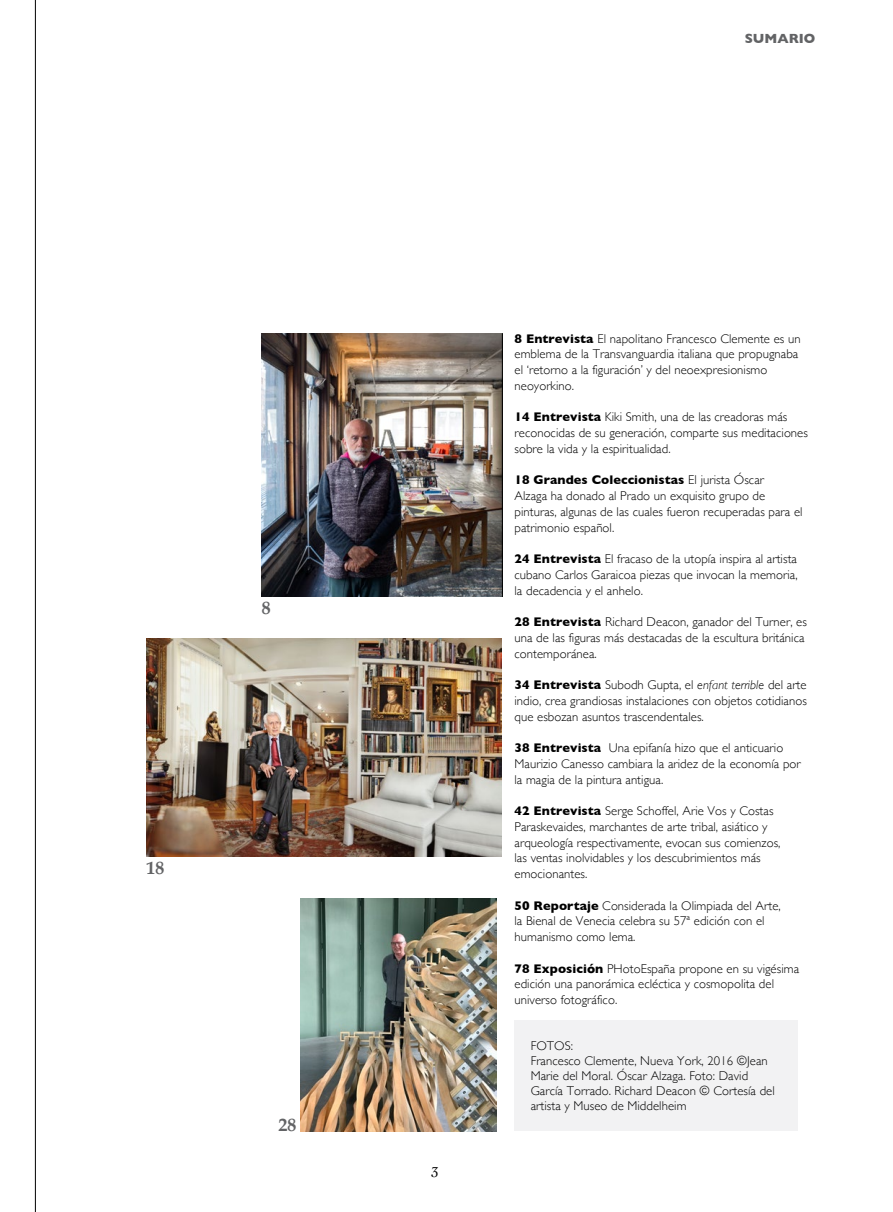
<style>
.page{position:relative;width:893px;height:1212px;background:#fff}
.page>*{position:absolute;margin:0;border:0;box-sizing:border-box;transform-origin:0 0}
.t1{font:700 18px "Book Antiqua";color:#626365}
.t2{font:15px "Cochin";color:#000}
.t3{font:700 13.5px "Gill Sans";color:#626365}
.t4{font:300 12.75px/15.8px "Gill Sans";letter-spacing:.005em;color:#000}
.s1{font-weight:700}
.s2{font-style:italic}
</style>
<div class="page">
<img style="left:300px;top:898px;width:197px;height:233px">
<img style="left:146px;top:638px;width:355px;height:219px">
<img style="left:262px;top:333px;width:240px;height:263px">
<div style="left:514px;top:1020px;width:284px;height:111px;background:#f2f2f3"></div>
<svg style="left:34px;top:0;width:2px;height:1212px;background:#7f7f7f"></svg>
<h1 class="t1" style="left:262px;top:597px;width:10px">8</h1>
<h1 class="t1" style="left:146px;top:858px;width:19px">18</h1>
<h1 class="t1" style="left:278px;top:1114px;width:19px">28</h1>
<p class="t3" style="left:745px;top:28px;width:72px">SUMARIO</p>
<p class="t2" style="left:431px;top:1162px;width:9px">3</p>
<p class="t4" style="left:514px;top:330px;width:288px"><span class="s1">8 Entrevista</span> El napolitano Francesco Clemente es un emblema de la Transvanguardia italiana que propugnaba el ‘retorno a la figuración’ y del neoexpresionismo neoyorkino.</p>
<p class="t4" style="left:514px;top:409px;width:295px"><span class="s1">14 Entrevista</span> Kiki Smith, una de las creadoras más reconocidas de su generación, comparte sus meditaciones sobre la vida y la espiritualidad.</p>
<p class="t4" style="left:514px;top:472px;width:290px"><span class="s1">18 Grandes Coleccionistas</span> El jurista Óscar<br>Alzaga ha donado al Prado un exquisito grupo de pinturas, algunas de las cuales fueron recuperadas para el patrimonio español.</p>
<p class="t4" style="left:514px;top:550px;width:285px;text-align:justify"><span class="s1">24 Entrevista</span> El fracaso de la utopía inspira al artista cubano Carlos Garaicoa piezas que invocan la memoria, la decadencia y el anhelo.</p>
<p class="t4" style="left:514px;top:613px;width:294px"><span class="s1">28 Entrevista</span> Richard Deacon, ganador del Turner, es una de las figuras más destacadas de la escultura británica contemporánea.</p>
<p class="t4" style="left:514px;top:676px;width:294px;text-align:justify"><span class="s1">34 Entrevista</span> Subodh Gupta, el <span class="s2">enfant terrible</span> del arte indio, crea grandiosas instalaciones con objetos cotidianos que esbozan asuntos trascendentales.</p>
<p class="t4" style="left:514px;top:739px;width:288px"><span class="s1">38 Entrevista</span> Una epifanía hizo que el anticuario<br>Maurizio Canesso cambiara la aridez de la economía por la magia de la pintura antigua.</p>
<p class="t4" style="left:514px;top:802px;width:267px"><span class="s1">42 Entrevista</span> Serge Schoffel, Arie Vos y Costas Paraskevaides, marchantes de arte tribal, asiático y arqueología respectivamente, evocan sus comienzos, las ventas inolvidables y los descubrimientos más emocionantes.</p>
<p class="t4" style="left:514px;top:897px;width:268px"><span class="s1">50 Reportaje</span> Considerada la Olimpiada del Arte, la Bienal de Venecia celebra su 57ª edición con el humanismo como lema.</p>
<p class="t4" style="left:514px;top:960px;width:286px"><span class="s1">78 Exposición</span> PHotoEspaña propone en su vigésima edición una panorámica ecléctica y cosmopolita del universo fotográfico.</p>
<p class="t4" style="left:531px;top:1037px;width:246px;line-height:15px">FOTOS:<br>Francesco Clemente, Nueva York, 2016 ©Jean Marie del Moral. Óscar Alzaga. Foto: David García Torrado. Richard Deacon © Cortesía del artista y Museo de Middelheim</p>
</div>
